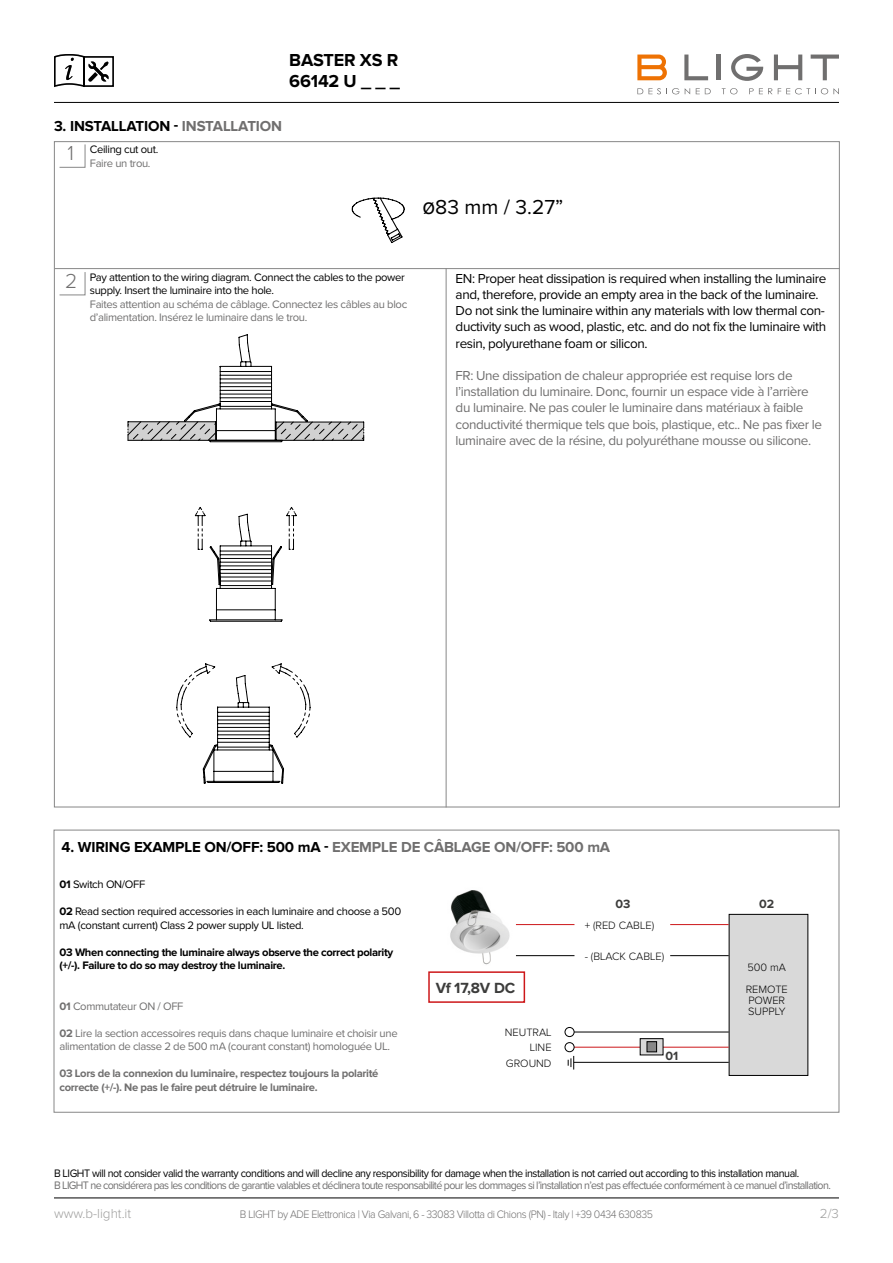
<style>
.page{position:relative;width:893px;height:1263px;background:#fff}
.page>*{position:absolute;margin:0;border:0;box-sizing:border-box;transform-origin:0 0}
.t1{font:21px "Proxima Nova";color:#000}
.t2{font:300 21px "Proxima Nova";color:#706f6f}
.t3{font:700 18px/21px "Proxima Nova";letter-spacing:-.01em;color:#000}
.t4{font:700 15.3px "Proxima Nova";letter-spacing:-.01em;color:#3c3c3b}
.t5{font:700 15px "Proxima Nova";letter-spacing:-.01em;color:#000}
.t6{font:13.5px/16.2px "Proxima Nova";letter-spacing:-.03em;color:#706f6f}
.t7{font:13.5px/16.2px "Proxima Nova";letter-spacing:-.03em;color:#000}
.t8{font:300 13.5px "Proxima Nova";color:#9d9d9c}
.t9{font:700 12.45px "Proxima Nova";color:#3c3c3b}
.t10{font:11.25px/13.5px "Proxima Nova";letter-spacing:-.03em;color:#706f6f}
.t11{font:11.25px/13.5px "Proxima Nova";letter-spacing:-.03em;color:#000}
.t12{font:11.25px "Proxima Nova";letter-spacing:-.06em;color:#706f6f;scale:.95 1}
.t13{font:11.25px "Proxima Nova";letter-spacing:-.03em;color:#000;scale:.95 1}
.t14{font:700 11.25px/13.5px "Proxima Nova";letter-spacing:-.03em;color:#706f6f}
.t15{font:700 11.25px/13.5px "Proxima Nova";letter-spacing:-.03em;color:#000}
.t16{font:300 11.25px "Proxima Nova";letter-spacing:-.04em;color:#706f6f;scale:.95 1}
.t17{font:300 11.1px/22px "Proxima Nova";color:#000}
.s1{color:#706f6f}
.s2{font-weight:700}
</style>
<div class="page">
<hr style="left:54px;top:1197px;width:785px;height:1px;background:#000">
<hr style="left:54px;top:102px;width:785px;height:1px;background:#000">
<svg style="left:637px;top:55px;width:30px;height:25px"></svg>
<hr style="left:716px;top:55px;width:4px;height:25px;background:#706f6f">
<svg style="left:774px;top:55px;width:28px;height:25px"></svg>
<svg style="left:811px;top:55px;width:28px;height:25px"></svg>
<svg style="left:684px;top:55px;width:24px;height:25px"></svg>
<svg style="left:731px;top:54px;width:32px;height:27px"></svg>
<svg style="left:637px;top:88px;width:42px;height:6px"></svg>
<svg style="left:685px;top:88px;width:5px;height:6px"></svg>
<svg style="left:696px;top:88px;width:15px;height:6px"></svg>
<svg style="left:722px;top:88px;width:15px;height:6px"></svg>
<svg style="left:749px;top:88px;width:23px;height:6px"></svg>
<svg style="left:778px;top:88px;width:61px;height:6px"></svg>
<svg style="left:54px;top:54px;width:60px;height:33px"></svg>
<svg style="left:59px;top:144px;width:27px;height:24px"></svg>
<svg style="left:59px;top:272px;width:27px;height:24px"></svg>
<hr style="left:55px;top:268px;width:785px;height:1px;background:#878787">
<svg style="left:351px;top:197px;width:54px;height:46px"></svg>
<svg style="left:127px;top:334px;width:238px;height:450px"></svg>
<svg style="left:280px;top:776px;width:4px;height:8px"></svg>
<hr style="left:446px;top:268px;width:1px;height:539px;background:#878787">
<img style="left:450px;top:890px;width:69px;height:75px">
<div style="left:729px;top:914px;width:79px;height:161px;background:#d9d9d9"></div>
<div style="left:729px;top:914px;width:79px;height:162px;border:1px solid #000"></div>
<hr style="left:670px;top:924px;width:59px;height:1px;background:#cd1719">
<hr style="left:516px;top:924px;width:58px;height:1px;background:#cd1719">
<hr style="left:670px;top:955px;width:59px;height:1px;background:#000">
<hr style="left:516px;top:955px;width:58px;height:1px;background:#000">
<hr style="left:574px;top:1032px;width:155px;height:1px;background:#000">
<hr style="left:574px;top:1047px;width:155px;height:1px;background:#cd1719">
<hr style="left:574px;top:1062px;width:155px;height:1px;background:#000">
<div style="left:565px;top:1027px;width:9px;height:10px;border:1px solid #000;border-radius:50%"></div>
<div style="left:565px;top:1042px;width:9px;height:10px;border:1px solid #000;border-radius:50%"></div>
<svg style="left:568px;top:1056px;width:6px;height:13px"></svg>
<svg style="left:642px;top:1040px;width:19px;height:13px"></svg>
<div style="left:640px;top:1038px;width:23px;height:17px;border:1px solid #000"></div>
<div style="left:647px;top:1042px;width:10px;height:10px;background:#878787"></div>
<div style="left:647px;top:1041px;width:10px;height:11px;border:1px solid #000"></div>
<div style="left:428px;top:971px;width:97px;height:32px;border:2px solid #cd1719"></div>
<h2 class="t3" style="left:289px;top:50px;width:112px">BASTER XS R<br>66142 U _ _ _</h2>
<p class="t5" style="left:54px;top:119px;width:230px">3. INSTALLATION - <span class="s1">INSTALLATION</span></p>
<p class="t11" style="left:90px;top:143px;width:70px">Ceiling cut out.</p>
<p class="t10" style="left:90px;top:157px;width:62px">Faire un trou.</p>
<h1 class="t2" style="left:67px;top:143px;width:8px">1</h1>
<h1 class="t1" style="left:422px;top:195px;width:143px">083 mm / 3.27”</h1>
<p class="t11" style="left:90px;top:271px;width:317px">Pay attention to the wiring diagram. Connect the cables to the power supply. Insert the luminaire into the hole.</p>
<p class="t10" style="left:90px;top:298px;width:319px">Faites attention au schéma de câblage. Connectez les câbles au bloc d’alimentation. Insérez le luminaire dans le trou.</p>
<h1 class="t2" style="left:65px;top:271px;width:14px">2</h1>
<p class="t7" style="left:456px;top:270px;width:372px">EN: Proper heat dissipation is required when installing the luminaire and, therefore, provide an empty area in the back of the luminaire.<br>Do not sink the luminaire within any materials with low thermal con&shy;ductivity such as wood, plastic, etc. and do not fix the luminaire with resin, polyurethane foam or silicon.</p>
<p class="t6" style="left:456px;top:368px;width:368px">FR: Une dissipation de chaleur appropriée est requise lors de l’installation du luminaire. Donc, fournir un espace vide à l’arrière du luminaire. Ne pas couler le luminaire dans matériaux à faible conductivité thermique tels que bois, plastique, etc.. Ne pas fixer le luminaire avec de la résine, du polyuréthane mousse ou silicone.</p>
<p class="t5" style="left:62px;top:840px;width:550px">4. WIRING EXAMPLE ON/OFF: 500 mA - <span class="s1">EXEMPLE DE CÂBLAGE ON/OFF: 500 mA</span></p>
<p class="t11" style="left:60px;top:878px;width:87px"><span class="s2">01</span> Switch ON/OFF</p>
<p class="t11" style="left:60px;top:905px;width:343px"><span class="s2">02</span> Read section required accessories in each luminaire and choose a 500 mA (constant current) Class 2 power supply UL listed.</p>
<p class="t15" style="left:60px;top:946px;width:335px">03 When connecting the luminaire always observe the correct polarity (+/-). Failure to do so may destroy the luminaire.</p>
<p class="t10" style="left:60px;top:999px;width:125px"><span class="s2">01</span> Commutateur ON / OFF</p>
<p class="t10" style="left:60px;top:1026px;width:340px"><span class="s2">02</span> Lire la section accessoires requis dans chaque luminaire et choisir une alimentation de classe 2 de 500 mA (courant constant) homologuée UL.</p>
<p class="t14" style="left:60px;top:1067px;width:320px">03 Lors de la connexion du luminaire, respectez toujours la polarité correcte (+/-). Ne pas le faire peut détruire le luminaire.</p>
<p class="t9" style="left:616px;top:898px;width:16px">03</p>
<p class="t9" style="left:759px;top:898px;width:17px">02</p>
<p class="t17" style="left:585px;top:914px;width:71px">+ (RED CABLE)</p>
<p class="t17" style="left:585px;top:946px;width:81px">- (BLACK CABLE)</p>
<p class="t17" style="left:746px;top:957px;width:44px">500 mA<br>REMOTE</p>
<p class="t17" style="left:748px;top:995px;width:39px;line-height:11.1px">POWER<br>SUPPLY</p>
<p class="t4" style="left:436px;top:981px;width:81px">Vf 17,8V DC</p>
<p class="t17" style="left:505px;top:1021px;width:48px">NEUTRAL</p>
<p class="t17" style="left:506px;top:1053px;width:47px">GROUND</p>
<p class="t17" style="left:530px;top:1037px;width:23px">LINE</p>
<p class="t9" style="left:665px;top:1050px;width:14px">01</p>
<p class="t13" style="left:54px;top:1167px;width:786px">B LIGHT will not consider valid the warranty conditions and will decline any responsibility for damage when the installation is not carried out according to this installation manual.</p>
<p class="t12" style="left:54px;top:1179px;width:819px">B LIGHT ne considérera pas les conditions de garantie valables et déclinera toute responsabilité pour les dommages si l’installation n’est pas effectuée conformément à ce manuel d’installation.</p>
<p class="t8" style="left:54px;top:1208px;width:79px">www.b-light.it</p>
<p class="t16" style="left:240px;top:1209px;width:436px">B LIGHT by ADE Elettronica | Via Galvani, 6 - 33083 Villotta di Chions (PN) - Italy | +39 0434 630835</p>
<p class="t8" style="left:820px;top:1208px;width:21px">2/3</p>
</div>
